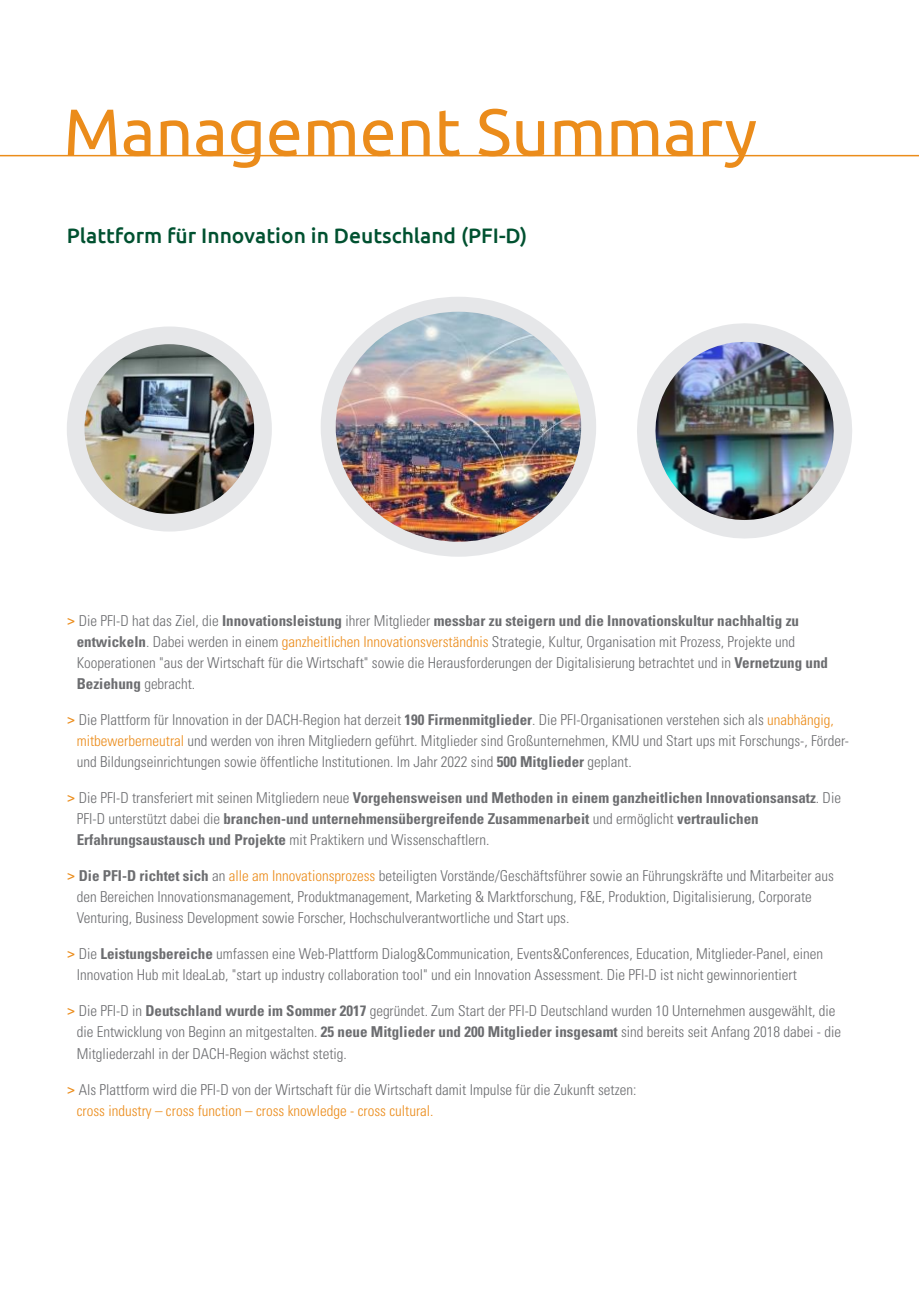
<style>
.page{position:relative;width:919px;height:1289px;background:#fff}
.page>*{position:absolute;margin:0;border:0;box-sizing:border-box;transform-origin:0 0}
.t1{font:66px "Ubuntu";color:#eb8c1b}
.t2{font:500 21px "Ubuntu";color:#005130}
.t3{font:300 condensed 15px/21px "Univers LT Std";color:#6c6d70}
.t4{font:700 condensed 15px/21px "Univers LT Std";color:#6c6d70}
.t5{font:300 condensed 15px "Univers LT Std";color:#eb8c1b}
.s1{font-family:"Ubuntu";font-weight:400;font-stretch:normal;color:#eb8c1b}
.s2{font-weight:300}
.s3{font-weight:700}
.s4{color:#eb8c1b}
</style>
<div class="page">
<hr style="left:0;top:155px;width:918px;height:1px;background:#eb8c1b">
<img style="left:336px;top:304px;width:252px;height:245px">
<div style="left:320px;top:297px;width:276px;height:259px;border:15px solid #e6e7e9;border-radius:50%"></div>
<img style="left:639px;top:325px;width:213px;height:211px">
<img style="left:76px;top:345px;width:183px;height:176px">
<div style="left:67px;top:326px;width:205px;height:205px;border:18px solid #e6e7e9;border-radius:50%"></div>
<p class="t1" style="left:63px;top:92px;width:695px">Management Summary</p>
<p class="t2" style="left:67px;top:222px;width:462px">Plattform für Innovation in Deutschland (PFI-D)</p>
<p class="t4" style="left:67px;top:610px;width:733px"><span class="s1">&gt;</span> <span class="s2">Die PFI-D hat das Ziel, die</span> Innovationsleistung <span class="s2">ihrer Mitglieder</span> messbar zu steigern und die Innovationskultur nachhaltig zu</p>
<p class="t3" style="left:77px;top:631px;width:719px"><span class="s3">entwickeln</span>. Dabei werden in einem <span class="s4">ganzheitlichen Innovationsverständnis</span> Strategie, Kultur, Organisation mit Prozess, Projekte und</p>
<p class="t3" style="left:77px;top:652px;width:752px">Kooperationen "aus der Wirtschaft für die Wirtschaft" sowie die Herausforderungen der Digitalisierung betrachtet und in <span class="s3">Vernetzung und<br>Beziehung</span> gebracht.</p>
<p class="t3" style="left:67px;top:709px;width:768px"><span class="s1">&gt;</span> Die Plattform für Innovation in der DACH-Region hat derzeit <span class="s3">190 Firmenmitglieder</span>. Die PFI-Organisationen verstehen sich als <span class="s4">unabhängig,</span></p>
<p class="t3" style="left:77px;top:730px;width:773px"><span class="s4">mitbewerberneutral</span> und werden von ihren Mitgliedern geführt. Mitglieder sind Großunternehmen, KMU und Start ups mit Forschungs-, Förder-</p>
<p class="t3" style="left:77px;top:751px;width:556px">und Bildungseinrichtungen sowie öffentliche Institutionen. Im Jahr 2022 sind <span class="s3">500 Mitglieder</span> geplant.</p>
<p class="t4" style="left:77px;top:787px;width:765px;text-indent:-10px"><span class="s1">&gt;</span> <span class="s2">Die PFI-D transferiert mit seinen Mitgliedern neue</span> Vorgehensweisen und Methoden in einem ganzheitlichen Innovationsansatz<span class="s2">. Die<br>PFI-D unterstützt dabei die</span> branchen-und unternehmensübergreifende Zusammenarbeit <span class="s2">und ermöglicht</span> vertraulichen</p>
<p class="t3" style="left:77px;top:829px;width:414px"><span class="s3">Erfahrungsaustausch und Projekte</span> mit Praktikern und Wissenschaftlern.</p>
<p class="t3" style="left:77px;top:865px;width:758px;text-indent:-10px"><span class="s1">&gt;</span> <span class="s3">Die PFI-D richtet sich</span> an <span class="s4">alle am Innovationsprozess</span> beteiligten Vorstände/Geschäftsführer sowie an Führungskräfte und Mitarbeiter aus den Bereichen Innovationsmanagement, Produktmanagement, Marketing &amp; Marktforschung, F&amp;E, Produktion, Digitalisierung, Corporate<br>Venturing, Business Development sowie Forscher, Hochschulverantwortliche und Start ups.</p>
<p class="t3" style="left:77px;top:943px;width:747px;text-indent:-10px"><span class="s1">&gt;</span> Die <span class="s3">Leistungsbereiche</span> umfassen eine Web-Plattform Dialog&amp;Communication, Events&amp;Conferences, Education, Mitglieder-Panel, einen<br>Innovation Hub mit IdeaLab, "start up industry collaboration tool" und ein Innovation Assessment. Die PFI-D ist nicht gewinnorientiert</p>
<p class="t3" style="left:67px;top:1000px;width:770px"><span class="s1">&gt;</span> Die PFI-D in <span class="s3">Deutschland wurde im Sommer 2017</span> gegründet. Zum Start der PFI-D Deutschland wurden 10 Unternehmen ausgewählt, die</p>
<p class="t3" style="left:77px;top:1021px;width:765px">die Entwicklung von Beginn an mitgestalten. <span class="s3">25 neue Mitglieder und 200 Mitglieder insgesamt</span> sind bereits seit Anfang 2018 dabei - die</p>
<p class="t3" style="left:77px;top:1042px;width:271px">Mitgliederzahl in der DACH-Region wächst stetig.</p>
<p class="t3" style="left:67px;top:1078px;width:571px"><span class="s1">&gt;</span> Als Plattform wird die PFI-D von der Wirtschaft für die Wirtschaft damit Impulse für die Zukunft setzen:</p>
<p class="t5" style="left:77px;top:1101px;width:358px">cross industry – cross function – cross knowledge - cross cultural.</p>
</div>
